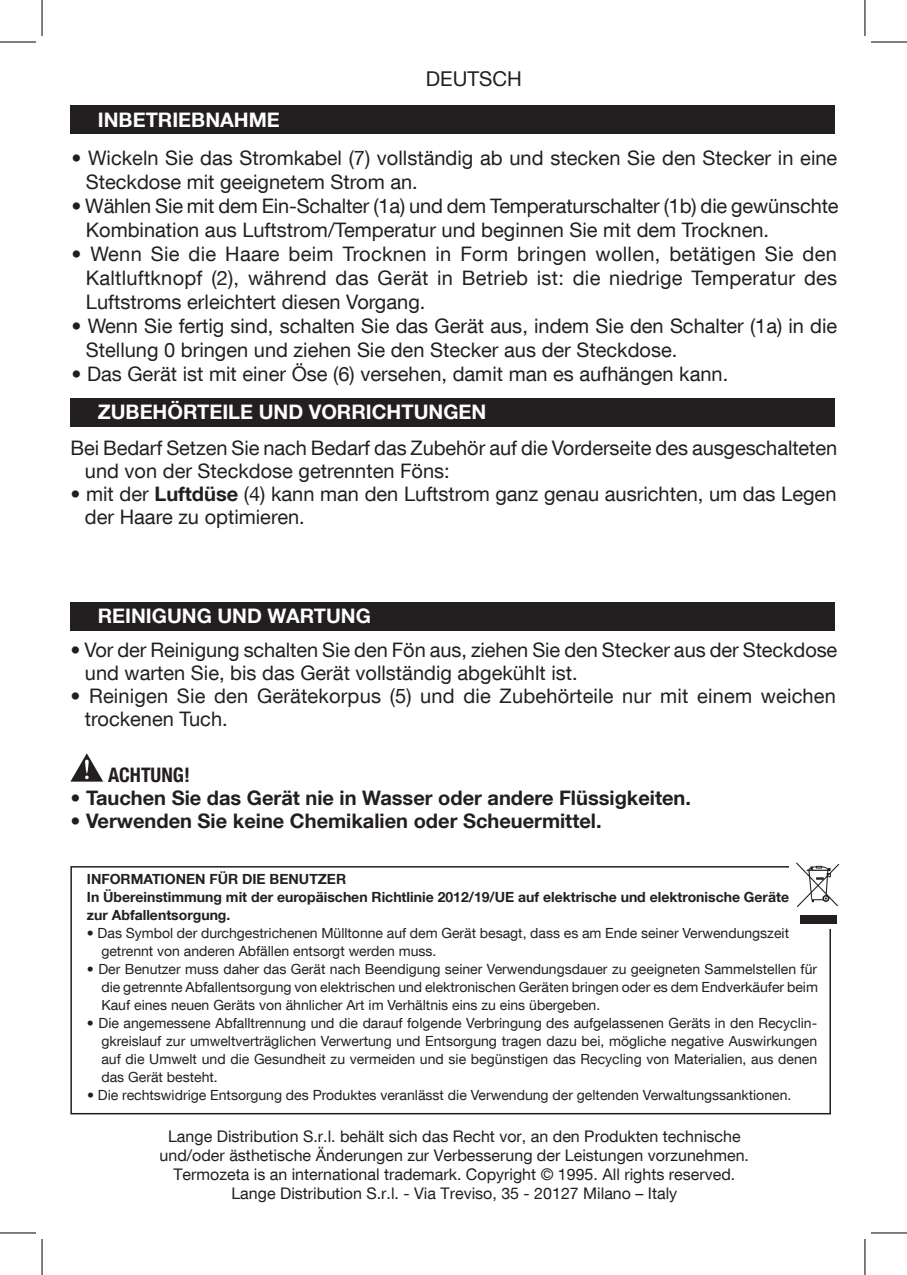
<style>
.page{position:relative;width:907px;height:1275px;background:#fff}
.page>*{position:absolute;margin:0;border:0;box-sizing:border-box;transform-origin:0 0}
.t1{font:20.4px "Helvetica Neue LT Com";color:#231f20}
.t2{font:20px/24px "Helvetica Neue LT Com";color:#231f20}
.t3{font:700 20px "Helvetica Neue LT Com";color:#231f20}
.t4{font:700 20px "Helvetica Neue LT Com";color:#fff}
.t5{font:700 condensed 20px "Helvetica Neue LT Com";color:#231f20}
.t6{font:16px/19.2px "Helvetica Neue LT Com";color:#231f20;text-align:center}
.t7{font:14px/18px "Helvetica Neue LT Com";color:#231f20;text-align:justify}
.t8{font:700 14px/18px "Helvetica Neue LT Com";color:#231f20}
.s1{font-weight:700}
</style>
<div class="page">
<div style="left:70px;top:602px;width:764px;height:28px;background:#231f20"></div>
<svg style="left:71px;top:753px;width:32px;height:28px"></svg>
<div style="left:70px;top:398px;width:764px;height:28px;background:#231f20"></div>
<div style="left:70px;top:106px;width:764px;height:28px;background:#231f20"></div>
<div style="left:70px;top:866px;width:760px;height:248px;border:2px solid #231f20"></div>
<div style="left:788px;top:856px;width:57px;height:72px;background:#fff"></div>
<div style="left:800px;top:915px;width:36px;height:9px;background:#231f20"></div>
<svg style="left:796px;top:862px;width:42px;height:45px"></svg>
<hr style="left:0;top:42px;width:36px;height:1px;background:#000">
<hr style="left:870px;top:42px;width:36px;height:1px;background:#000">
<hr style="left:0;top:1232px;width:36px;height:1px;background:#000">
<hr style="left:870px;top:1232px;width:36px;height:1px;background:#000">
<hr style="left:42px;top:0;width:1px;height:36px;background:#000">
<hr style="left:42px;top:1239px;width:1px;height:36px;background:#000">
<hr style="left:864px;top:0;width:1px;height:36px;background:#000">
<hr style="left:864px;top:1239px;width:1px;height:36px;background:#000">
<p class="t4" style="left:98px;top:107px;width:183px">INBETRIEBNAHME</p>
<p class="t1" style="left:425px;top:66px;width:97px">DEUTSCH</p>
<p class="t2" style="left:86px;top:146px;width:752px;text-indent:-14px">• Wickeln Sie das Stromkabel (7) vollständig ab und stecken Sie den Stecker in eine<br>Steckdose mit geeignetem Strom an.</p>
<p class="t2" style="left:86px;top:194px;width:753px;text-indent:-14px">• Wählen Sie mit dem Ein-Schalter (1a) und dem Temperaturschalter (1b) die gewünschte<br>Kombination aus Luftstrom/Temperatur und beginnen Sie mit dem Trocknen.</p>
<p class="t2" style="left:86px;top:242px;width:752px;text-align:justify;text-indent:-14px">• Wenn Sie die Haare beim Trocknen in Form bringen wollen, betätigen Sie den Kaltluftknopf (2), während das Gerät in Betrieb ist: die niedrige Temperatur des Luftstroms erleichtert diesen Vorgang.</p>
<p class="t2" style="left:86px;top:314px;width:752px;text-indent:-14px">• Wenn Sie fertig sind, schalten Sie das Gerät aus, indem Sie den Schalter (1a) in die<br>Stellung 0 bringen und ziehen Sie den Stecker aus der Steckdose.</p>
<p class="t2" style="left:71px;top:362px;width:658px">• Das Gerät ist mit einer Öse (6) versehen, damit man es aufhängen kann.</p>
<p class="t4" style="left:98px;top:399px;width:390px">ZUBEHÖRTEILE UND VORRICHTUNGEN</p>
<p class="t2" style="left:85px;top:435px;width:753px;line-height:23px;text-indent:-14px">Bei Bedarf Setzen Sie nach Bedarf das Zubehör auf die Vorderseite des ausgeschalteten und von der Steckdose getrennten Föns:</p>
<p class="t2" style="left:85px;top:481px;width:752px;line-height:23px;text-indent:-14px">• mit der <span class="s1">Luftdüse</span> (4) kann man den Luftstrom ganz genau ausrichten, um das Legen der Haare zu optimieren.</p>
<p class="t4" style="left:98px;top:603px;width:274px">REINIGUNG UND WARTUNG</p>
<p class="t2" style="left:85px;top:638px;width:753px;line-height:23px;text-indent:-14px">• Vor der Reinigung schalten Sie den Fön aus, ziehen Sie den Stecker aus der Steckdose und warten Sie, bis das Gerät vollständig abgekühlt ist.</p>
<p class="t2" style="left:85px;top:684px;width:752px;line-height:23px;text-indent:-14px">• Reinigen Sie den Gerätekorpus (5) und die Zubehörteile nur mit einem weichen trockenen Tuch.</p>
<p class="t5" style="left:108px;top:762px;width:83px">ACHTUNG!</p>
<p class="t3" style="left:70px;top:785px;width:621px">• Tauchen Sie das Gerät nie in Wasser oder andere Flüssigkeiten.</p>
<p class="t3" style="left:70px;top:808px;width:532px">• Verwenden Sie keine Chemikalien oder Scheuermittel.</p>
<p class="t8" style="left:87px;top:870px;width:703px">INFORMATIONEN FÜR DIE BENUTZER<br>In Übereinstimmung mit der europäischen Richtlinie 2012/19/UE auf elektrische und elektronische Geräte zur Abfallentsorgung.</p>
<p class="t7" style="left:101px;top:924px;width:688px;text-indent:-14px">• Das Symbol der durchgestrichenen Mülltonne auf dem Gerät besagt, dass es am Ende seiner Verwendungszeit getrennt von anderen Abfällen entsorgt werden muss.</p>
<p class="t7" style="left:101px;top:960px;width:717px;text-indent:-14px">• Der Benutzer muss daher das Gerät nach Beendigung seiner Verwendungsdauer zu geeigneten Sammelstellen für die getrennte Abfallentsorgung von elektrischen und elektronischen Geräten bringen oder es dem Endverkäufer beim Kauf eines neuen Geräts von ähnlicher Art im Verhältnis eins zu eins übergeben.</p>
<p class="t7" style="left:101px;top:1014px;width:717px;text-indent:-14px">• Die angemessene Abfalltrennung und die darauf folgende Verbringung des aufgelassenen Geräts in den Recyclin&shy;gkreislauf zur umweltverträglichen Verwertung und Entsorgung tragen dazu bei, mögliche negative Auswirkungen auf die Umwelt und die Gesundheit zu vermeiden und sie begünstigen das Recycling von Materialien, aus denen das Gerät besteht.</p>
<p class="t7" style="left:87px;top:1086px;width:705px">• Die rechtswidrige Entsorgung des Produktes veranlässt die Verwendung der geltenden Verwaltungssanktionen.</p>
<p class="t6" style="left:159px;top:1125px;width:590px">Lange Distribution S.r.l. behält sich das Recht vor, an den Produkten technische und/oder ästhetische Änderungen zur Verbesserung der Leistungen vorzunehmen.<br>Termozeta is an international trademark. Copyright © 1995. All rights reserved.<br>Lange Distribution S.r.l. - Via Treviso, 35 - 20127 Milano – Italy</p>
</div>
